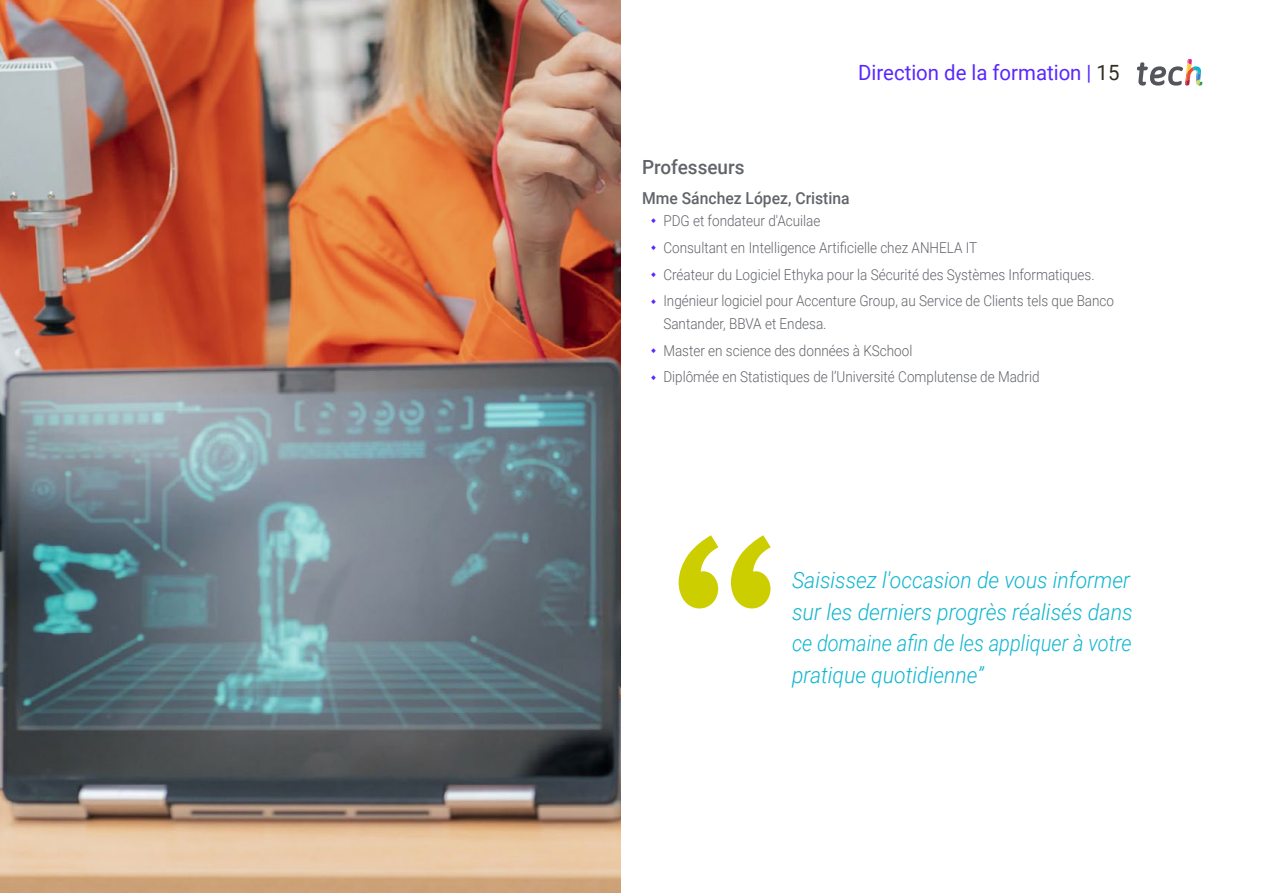
<style>
.page{position:relative;width:1263px;height:893px;background:#fff}
.page>*{position:absolute;margin:0;border:0;box-sizing:border-box;transform-origin:0 0}
.t1{font:italic 300 22.5px/31.5px "Roboto";color:#0fb6cf;text-align:justify;scale:.94 1}
.t2{font:21px "Roboto";color:#5927ff}
.t3{font:500 19.5px "Roboto";color:#61646a}
.t4{font:500 16.5px "Roboto";color:#61646a;scale:.95 1}
.t5{font:300 15px/26.7px "Roboto";color:#61646a;scale:.9 1}
.s1{color:#312e20}
</style>
<div class="page">
<img style="left:0;top:0;width:621px;height:893px">
<svg style="left:679px;top:535px;width:92px;height:73px"></svg>
<svg style="left:1137px;top:59px;width:65px;height:27px"></svg>
<h2 class="t2" style="left:858px;top:57px;width:263px">Direction de la formation | <span class="s1">15</span></h2>
<h3 class="t3" style="left:642px;top:154px;width:104px">Professeurs</h3>
<p class="t4" style="left:642px;top:186px;width:220px">Mme Sánchez López, Cristina</p>
<p class="t5" style="left:663px;top:207px;width:502px">PDG et fondateur d'Acuilae<br>Consultant en Intelligence Artificielle chez ANHELA IT<br>Créateur du Logiciel Ethyka pour la Sécurité des Systèmes Informatiques.<br>Ingénieur logiciel pour Accenture Group, au Service de Clients tels que Banco</p>
<p class="t5" style="left:663px;top:310px;width:419px">Santander, BBVA et Endesa.<br>Master en science des données à KSchool<br>Diplômée en Statistiques de l’Université Complutense de Madrid</p>
<h1 class="t1" style="left:792px;top:564px;width:364px">Saisissez l'occasion de vous informer sur les derniers progrès réalisés dans ce domaine afin de les appliquer à votre pratique quotidienne”</h1>
</div>
